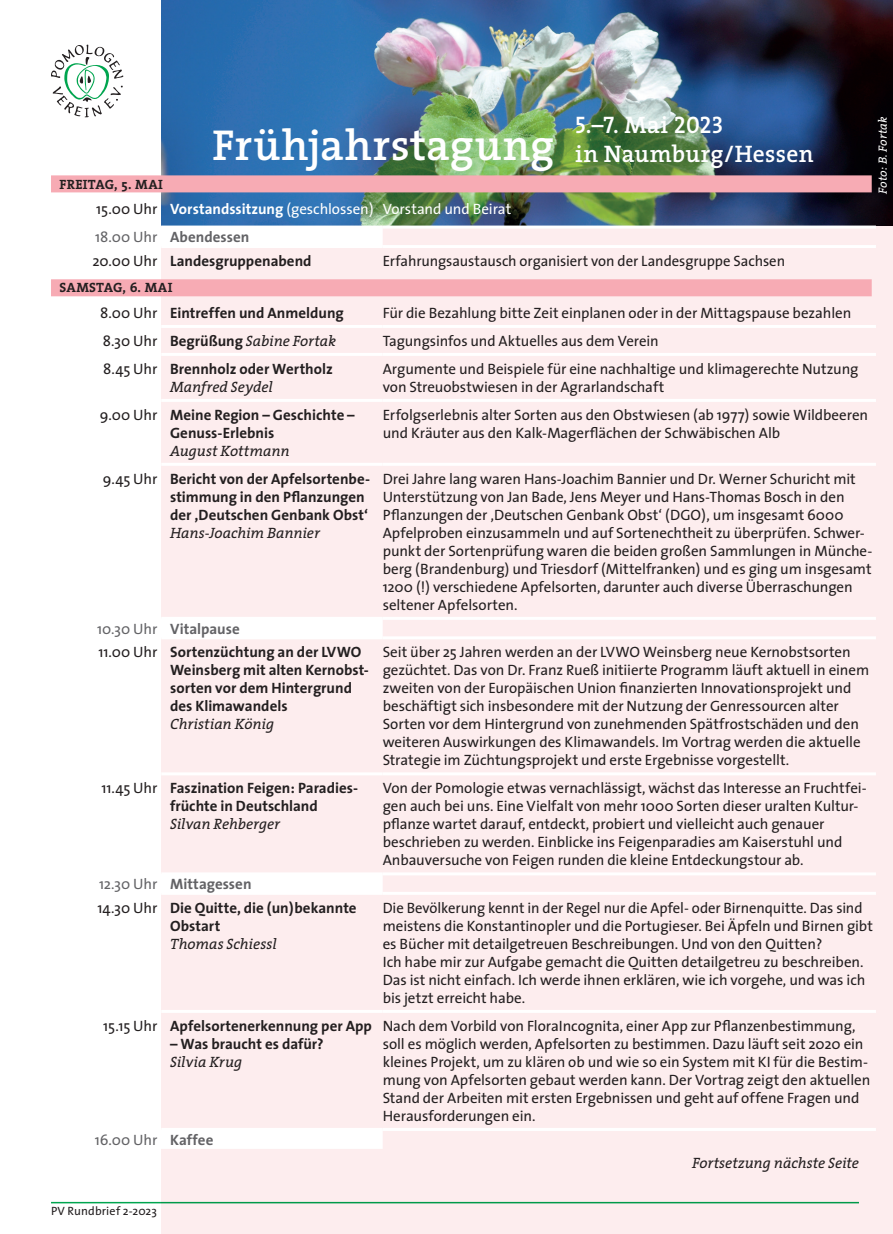
<style>
.page{position:relative;width:893px;height:1234px;background:#fff}
.page>*{position:absolute;margin:0;border:0;box-sizing:border-box;transform-origin:0 0}
.t1{font:600 43.5px "The Serif";letter-spacing:.005em;color:#fff}
.t2{font:600 24px/28.8px "The Serif";letter-spacing:.01em;color:#fff}
._1_Standard{font:15px/18px "The Sans";letter-spacing:-.005em;color:#231f20}
._1_Standard-2{font:700 15px/18px "The Sans";color:#231f20}
._1_Standard-3{font:italic 15px "The Serif";letter-spacing:-.005em;color:#231f20}
._1_Standard-4{font:700 15px "The Sans";color:#636366}
._1_Standard-5{font:15px "The Sans";letter-spacing:-.01em;color:#636366}
._1_Standard-6{font:700 15px "The Sans";color:#fff}
._1_Standard-7{font:15px "The Sans";letter-spacing:-.005em;color:#fff}
._3_Kolumne_Programm{font:700 13.5px "The Serif";letter-spacing:.02em;color:#231f20}
.t3{font:12px "The Sans";letter-spacing:.01em;color:#231f20}
._4_Text{font:italic 12px "The Serif";color:#fff}
.s1{font-family:"The Serif Semi Bold Caps";font-weight:400}
.s2{font-weight:400}
.s3{font-family:"The Sans";font-weight:700;font-style:normal}
.s4{font-family:"The Serif";font-weight:400;font-style:italic}
</style>
<div class="page">
<hr style="left:51px;top:1201px;width:808px;height:2px;background:#00a54f">
<div style="left:162px;top:0;width:731px;height:1233px;background:#fdedee"></div>
<img style="left:162px;top:0;width:731px;height:225px">
<div style="left:51px;top:175px;width:821px;height:17px;background:#f7abb4"></div>
<div style="left:51px;top:279px;width:821px;height:17px;background:#f7abb4"></div>
<div style="left:162px;top:228px;width:221px;height:17px;background:#fff"></div>
<hr style="left:162px;top:225px;width:221px;height:3px;background:#fff">
<hr style="left:383px;top:225px;width:493px;height:3px;background:#fff">
<hr style="left:162px;top:245px;width:221px;height:3px;background:#fff">
<hr style="left:383px;top:245px;width:493px;height:3px;background:#fff">
<svg style="left:161px;top:619px;width:222px;height:529px"></svg>
<hr style="left:162px;top:325px;width:221px;height:3px;background:#fff">
<hr style="left:383px;top:325px;width:493px;height:3px;background:#fff">
<hr style="left:162px;top:353px;width:221px;height:3px;background:#fff">
<hr style="left:383px;top:353px;width:493px;height:3px;background:#fff">
<hr style="left:162px;top:399px;width:221px;height:3px;background:#fff">
<hr style="left:383px;top:399px;width:493px;height:3px;background:#fff">
<hr style="left:162px;top:462px;width:221px;height:3px;background:#fff">
<hr style="left:383px;top:462px;width:493px;height:3px;background:#fff">
<hr style="left:162px;top:616px;width:221px;height:3px;background:#fff">
<hr style="left:383px;top:616px;width:493px;height:3px;background:#fff">
<hr style="left:51px;top:636px;width:111px;height:3px;background:#fff">
<hr style="left:162px;top:636px;width:221px;height:3px;background:#fff">
<hr style="left:383px;top:636px;width:493px;height:3px;background:#fff">
<hr style="left:51px;top:772px;width:111px;height:3px;background:#fff">
<hr style="left:162px;top:772px;width:221px;height:3px;background:#fff">
<hr style="left:383px;top:772px;width:493px;height:3px;background:#fff">
<hr style="left:51px;top:872px;width:111px;height:3px;background:#fff">
<hr style="left:162px;top:872px;width:221px;height:3px;background:#fff">
<hr style="left:383px;top:872px;width:493px;height:3px;background:#fff">
<hr style="left:51px;top:891px;width:111px;height:3px;background:#fff">
<hr style="left:162px;top:891px;width:221px;height:3px;background:#fff">
<hr style="left:383px;top:891px;width:493px;height:3px;background:#fff">
<hr style="left:51px;top:1009px;width:111px;height:3px;background:#fff">
<hr style="left:162px;top:1009px;width:221px;height:3px;background:#fff">
<hr style="left:383px;top:1009px;width:493px;height:3px;background:#fff">
<hr style="left:51px;top:1127px;width:111px;height:3px;background:#fff">
<hr style="left:162px;top:1127px;width:221px;height:3px;background:#fff">
<hr style="left:383px;top:1127px;width:493px;height:3px;background:#fff">
<svg style="left:51px;top:45px;width:72px;height:73px"></svg>
<p class="t1" style="left:213px;top:109px;width:343px">Frühjahrstagung</p>
<p class="t2" style="left:575px;top:110px;width:240px"><span class="s1">5.–7.</span> Mai <span class="s1">2023<br></span>in Naumburg/Hessen</p>
<p class="_4_Text" style="left:873px;top:194px;width:79px;rotate:-90deg">Foto: B. Fortak</p>
<p class="_3_Kolumne_Programm" style="left:60px;top:173px;width:105px">FREITAG, 5. MAI</p>
<p class="_1_Standard" style="left:96px;top:199px;width:63px">15.00 Uhr</p>
<p class="_1_Standard-6" style="left:170px;top:196px;width:205px">Vorstandssitzung <span class="s2">(geschlossen)</span></p>
<p class="_1_Standard-7" style="left:383px;top:196px;width:130px">Vorstand und Beirat</p>
<p class="_1_Standard-5" style="left:95px;top:225px;width:64px">18.00 Uhr</p>
<p class="_1_Standard-4" style="left:170px;top:224px;width:81px">Abendessen</p>
<p class="_1_Standard" style="left:92px;top:251px;width:66px">20.00 Uhr</p>
<p class="_1_Standard-2" style="left:170px;top:251px;width:143px">Landesgruppenabend</p>
<p class="_1_Standard" style="left:383px;top:251px;width:404px">Erfahrungsaustausch organisiert von der Landesgruppe Sachsen</p>
<p class="_3_Kolumne_Programm" style="left:60px;top:276px;width:114px">SAMSTAG, 6. MAI</p>
<p class="_1_Standard" style="left:100px;top:303px;width:59px">8.00 Uhr</p>
<p class="_1_Standard-2" style="left:170px;top:303px;width:175px">Eintreffen und Anmeldung</p>
<p class="_1_Standard" style="left:383px;top:303px;width:470px">Für die Bezahlung bitte Zeit einplanen oder in der Mittagspause bezahlen</p>
<p class="_1_Standard" style="left:103px;top:331px;width:56px">8.30 Uhr</p>
<p class="_1_Standard-3" style="left:170px;top:328px;width:168px"><span class="s3">Begrüßung</span> Sabine Fortak</p>
<p class="_1_Standard" style="left:383px;top:331px;width:277px">Tagungsinfos und Aktuelles aus dem Verein</p>
<p class="_1_Standard" style="left:103px;top:359px;width:56px">8.45 Uhr</p>
<p class="_1_Standard-2" style="left:170px;top:359px;width:164px">Brennholz oder Wertholz<br><span class="s4">Manfred Seydel</span></p>
<p class="_1_Standard" style="left:383px;top:359px;width:477px">Argumente und Beispiele für eine nachhaltige und klimagerechte Nutzung von Streuobstwiesen in der Agrarlandschaft</p>
<p class="_1_Standard" style="left:100px;top:405px;width:59px">9.00 Uhr</p>
<p class="_1_Standard-2" style="left:170px;top:405px;width:186px">Meine Region – Geschichte –<br>Genuss-Erlebnis<br><span class="s4">August Kottmann</span></p>
<p class="_1_Standard" style="left:383px;top:405px;width:487px">Erfolgserlebnis alter Sorten aus den Obstwiesen (ab 1977) sowie Wildbeeren und Kräuter aus den Kalk-Magerflächen der Schwäbischen Alb</p>
<p class="_1_Standard" style="left:103px;top:469px;width:56px">9.45 Uhr</p>
<p class="_1_Standard-2" style="left:170px;top:469px;width:201px">Bericht von der Apfelsortenbe&shy;stimmung in den Pflanzungen der ‚Deutschen Genbank Obst‘<br><span class="s4">Hans-Joachim Bannier</span></p>
<p class="_1_Standard" style="left:383px;top:469px;width:491px">Drei Jahre lang waren Hans-Joachim Bannier und Dr. Werner Schuricht mit Unterstützung von Jan Bade, Jens Meyer und Hans-Thomas Bosch in den Pflanzungen der ‚Deutschen Genbank Obst‘ (DGO), um insgesamt 6000<br>Apfelproben einzusammeln und auf Sortenechtheit zu überprüfen. Schwer&shy;punkt der Sortenprüfung waren die beiden großen Sammlungen in Münche&shy;berg (Brandenburg) und Triesdorf (Mittelfranken) und es ging um insgesamt 1200 (!) verschiedene Apfelsorten, darunter auch diverse Überraschungen seltener Apfelsorten.</p>
<p class="_1_Standard-5" style="left:97px;top:616px;width:62px">10.30 Uhr</p>
<p class="_1_Standard-4" style="left:170px;top:615px;width:71px">Vitalpause</p>
<p class="_1_Standard" style="left:98px;top:642px;width:60px">11.00 Uhr</p>
<p class="_1_Standard-2" style="left:170px;top:642px;width:200px">Sortenzüchtung an der LVWO<br>Weinsberg mit alten Kernobst&shy;sorten vor dem Hintergrund des Klimawandels<br><span class="s4">Christian König</span></p>
<p class="_1_Standard" style="left:383px;top:642px;width:488px">Seit über 25 Jahren werden an der LVWO Weinsberg neue Kernobstsorten gezüchtet. Das von Dr. Franz Rueß initiierte Programm läuft aktuell in einem zweiten von der Europäischen Union finanzierten Innovationsprojekt und beschäftigt sich insbesondere mit der Nutzung der Genressourcen alter Sorten vor dem Hintergrund von zunehmenden Spätfrostschäden und den weiteren Auswirkungen des Klimawandels. Im Vortrag werden die aktuelle Strategie im Züchtungsprojekt und erste Ergebnisse vorgestellt.</p>
<p class="_1_Standard" style="left:102px;top:778px;width:57px">11.45 Uhr</p>
<p class="_1_Standard-2" style="left:170px;top:778px;width:190px">Faszination Feigen: Paradies&shy;früchte in Deutschland<br><span class="s4">Silvan Rehberger</span></p>
<p class="_1_Standard" style="left:383px;top:778px;width:485px">Von der Pomologie etwas vernachlässigt, wächst das Interesse an Fruchtfei&shy;gen auch bei uns. Eine Vielfalt von mehr 1000 Sorten dieser uralten Kultur&shy;pflanze wartet darauf, entdeckt, probiert und vielleicht auch genauer beschrieben zu werden. Einblicke ins Feigenparadies am Kaiserstuhl und Anbauversuche von Feigen runden die kleine Entdeckungstour ab.</p>
<p class="_1_Standard-5" style="left:99px;top:871px;width:60px">12.30 Uhr</p>
<p class="_1_Standard-4" style="left:170px;top:871px;width:83px">Mittagessen</p>
<p class="_1_Standard" style="left:98px;top:898px;width:61px">14.30 Uhr</p>
<p class="_1_Standard-2" style="left:170px;top:898px;width:188px">Die Quitte, die (un)bekannte<br>Obstart<br><span class="s4">Thomas Schiessl</span></p>
<p class="_1_Standard" style="left:383px;top:898px;width:492px">Die Bevölkerung kennt in der Regel nur die Apfel- oder Birnenquitte. Das sind meistens die Konstantinopler und die Portugieser. Bei Äpfeln und Birnen gibt es Bücher mit detailgetreuen Beschreibungen. Und von den Quitten?<br>Ich habe mir zur Aufgabe gemacht die Quitten detailgetreu zu beschreiben.<br>Das ist nicht einfach. Ich werde ihnen erklären, wie ich vorgehe, und was ich bis jetzt erreicht habe.</p>
<p class="_1_Standard" style="left:103px;top:1016px;width:56px">15.15 Uhr</p>
<p class="_1_Standard-2" style="left:170px;top:1016px;width:203px">Apfelsortenerkennung per App</p>
<p class="_1_Standard-2" style="left:170px;top:1034px;width:155px">– Was braucht es dafür?<br><span class="s4">Silvia Krug</span></p>
<p class="_1_Standard" style="left:383px;top:1016px;width:489px">Nach dem Vorbild von FloraIncognita, einer App zur Pflanzenbestimmung, soll es möglich werden, Apfelsorten zu bestimmen. Dazu läuft seit 2020 ein kleines Projekt, um zu klären ob und wie so ein System mit KI für die Bestim&shy;mung von Apfelsorten gebaut werden kann. Der Vortrag zeigt den aktuellen Stand der Arbeiten mit ersten Ergebnissen und geht auf offene Fragen und Herausforderungen ein.</p>
<p class="_1_Standard-5" style="left:95px;top:1126px;width:64px">16.00 Uhr</p>
<p class="_1_Standard-4" style="left:170px;top:1126px;width:45px">Kaffee</p>
<p class="t3" style="left:51px;top:1200px;width:107px">PV Rundbrief 2-2023</p>
<p class="_1_Standard-3" style="left:692px;top:1150px;width:168px">Fortsetzung nächste Seite</p>
</div>
